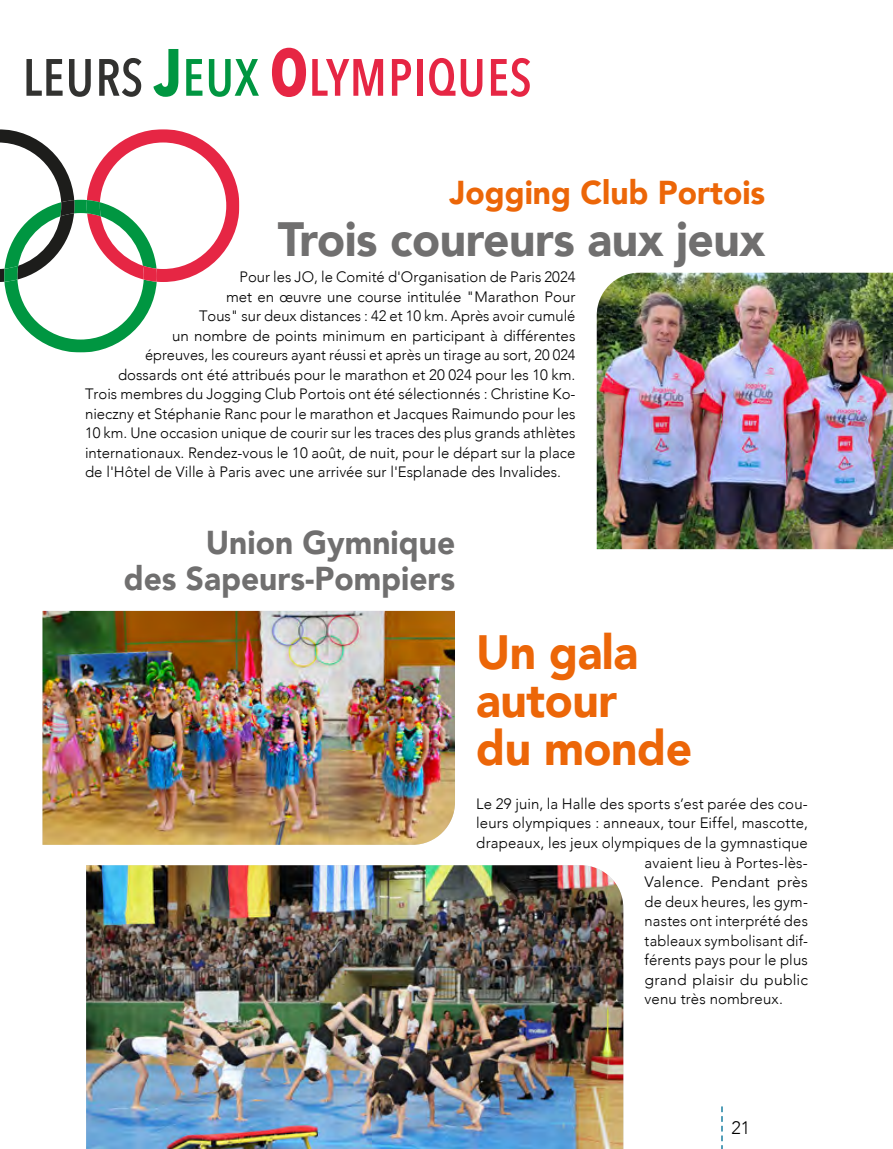
<style>
.page{position:relative;width:893px;height:1149px;background:#fff}
.page>*{position:absolute;margin:0;border:0;box-sizing:border-box;transform-origin:0 0}
.t1{font:500 66px "Avenir Next Condensed";letter-spacing:-.01em;color:#e62644;scale:.95 1}
.t2{font:900 48px "Avenir";letter-spacing:-.01em;color:#706f6f;scale:.96 1}
.t3{font:900 48px/48px "Avenir";letter-spacing:-.01em;color:#ec6608;scale:.96 1}
.t4{font:900 33px/36px "Avenir";color:#706f6f;text-align:right;scale:.96 1}
.t5{font:900 33px "Avenir";color:#ec6608;scale:.96 1}
.t6{font:300 18px "Avenir";color:#000}
.t7{font:300 15px "Avenir";color:#000}
.t8{font:300 15px "Avenir";color:#000;scale:1.05 1}
.s1{color:#323230}
.s2{font-weight:700;color:#009641}
.s3{color:#009641}
.s4{font-weight:700}
</style>
<div class="page">
<svg style="left:0;top:129px;width:239px;height:223px"></svg>
<img style="left:43px;top:610px;width:412px;height:234px">
<img style="left:86px;top:865px;width:537px;height:283px">
<img style="left:597px;top:272px;width:296px;height:277px">
<svg style="left:721px;top:1106px;width:2px;height:42px"></svg>
<h1 class="t1" style="left:22px;top:33px;width:539px"><span class="s1">leurs</span> <span class="s2">J</span><span class="s3">eux</span> <span class="s4">O</span>lympiques</h1>
<h3 class="t5" style="left:450px;top:165px;width:330px">Jogging Club Portois</h3>
<h2 class="t2" style="left:278px;top:197px;width:509px">Trois coureurs aux jeux</h2>
<p class="t7" style="left:240px;top:268px;width:337px">Pour les JO, le Comité d'Organisation de Paris 2024</p>
<p class="t7" style="left:226px;top:287px;width:351px">met en œuvre une course intitulée "Marathon Pour</p>
<p class="t7" style="left:199px;top:307px;width:378px">Tous" sur deux distances : 42 et 10 km. Après avoir cumulé</p>
<p class="t7" style="left:172px;top:326px;width:405px">un nombre de points minimum en participant à différentes</p>
<p class="t7" style="left:145px;top:346px;width:432px">épreuves, les coureurs ayant réussi et après un tirage au sort, 20 024</p>
<p class="t7" style="left:118px;top:365px;width:459px">dossards ont été attribués pour le marathon et 20 024 pour les 10 km.</p>
<p class="t7" style="left:85px;top:385px;width:492px">Trois membres du Jogging Club Portois ont été sélectionnés : Christine Ko-</p>
<p class="t7" style="left:85px;top:404px;width:492px">nieczny et Stéphanie Ranc pour le marathon et Jacques Raimundo pour les</p>
<p class="t7" style="left:85px;top:424px;width:492px">10 km. Une occasion unique de courir sur les traces des plus grands athlètes</p>
<p class="t7" style="left:85px;top:443px;width:492px">internationaux. Rendez-vous le 10 août, de nuit, pour le départ sur la place</p>
<p class="t7" style="left:85px;top:463px;width:478px">de l'Hôtel de Ville à Paris avec une arrivée sur l'Esplanade des Invalides.</p>
<h3 class="t4" style="left:124px;top:524px;width:347px">Union Gymnique<br>des Sapeurs-Pompiers</h3>
<h2 class="t3" style="left:476px;top:626px;width:227px">Un gala autour<br>du monde</h2>
<p class="t7" style="left:476px;top:794px;width:333px">Le 29 juin, la Halle des sports s’est parée des cou-</p>
<p class="t7" style="left:476px;top:814px;width:333px">leurs olympiques : anneaux, tour Eiffel, mascotte,</p>
<p class="t7" style="left:476px;top:833px;width:333px">drapeaux, les jeux olympiques de la gymnastique</p>
<p class="t7" style="left:645px;top:853px;width:165px">avaient lieu à Portes-lès-</p>
<p class="t8" style="left:645px;top:872px;width:157px">Valence. Pendant près</p>
<p class="t7" style="left:645px;top:892px;width:165px">de deux heures, les gym-</p>
<p class="t7" style="left:645px;top:911px;width:165px">nastes ont interprété des</p>
<p class="t7" style="left:645px;top:931px;width:165px">tableaux symbolisant dif-</p>
<p class="t7" style="left:645px;top:950px;width:165px">férents pays pour le plus</p>
<p class="t8" style="left:645px;top:970px;width:157px">grand plaisir du public</p>
<p class="t7" style="left:645px;top:989px;width:140px">venu très nombreux.</p>
<p class="t6" style="left:731px;top:1116px;width:20px">21</p>
</div>
